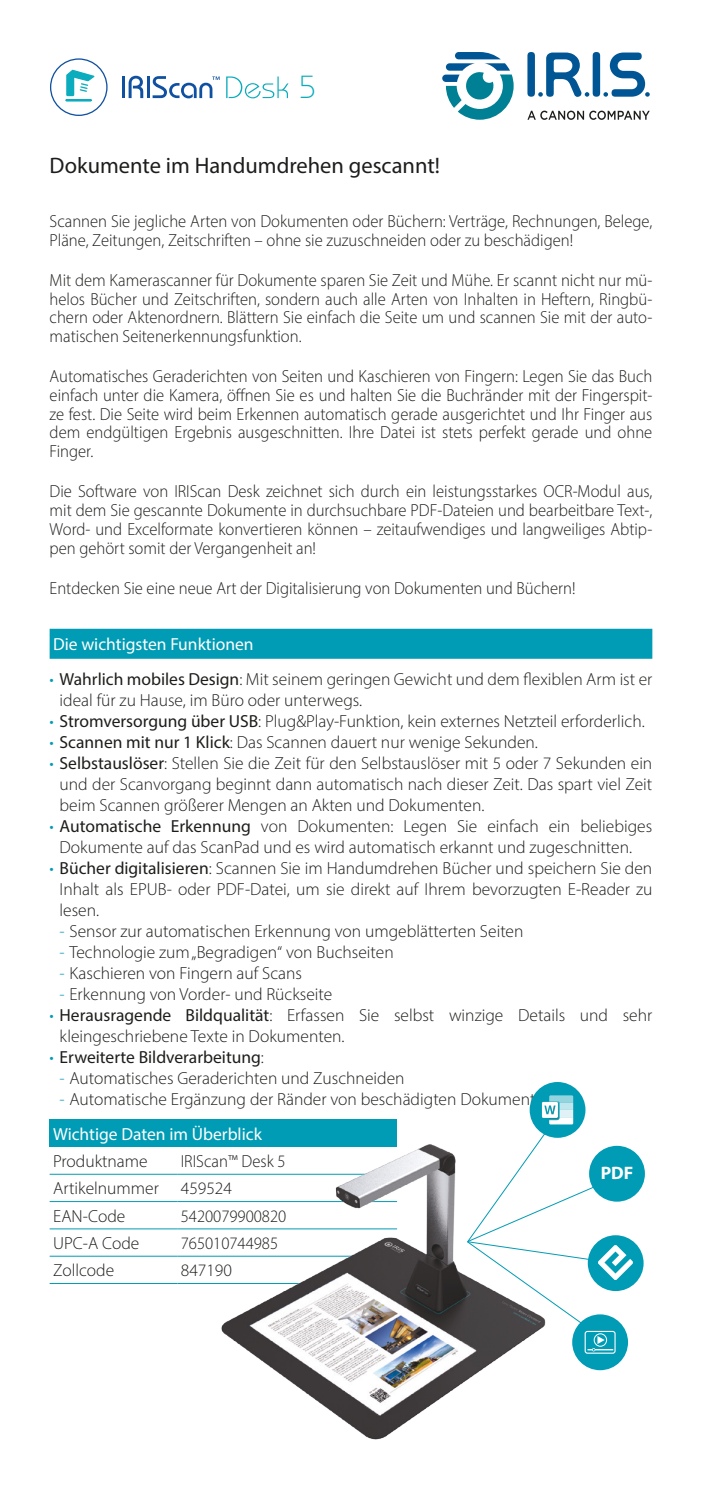
<style>
.page{position:relative;width:702px;height:1489px;background:#fff}
.page>*{position:absolute;margin:0;border:0;box-sizing:border-box;transform-origin:0 0}
.t1{font:300 32px "Bauhaus Std";color:#0aacbd}
.slogan{font:22.5px "Myriad Pro";color:#1d1d1b}
.t2{font:700 18px "Myriad Pro";color:#fff}
.texte{font:300 17.5px/21px "Myriad Pro";color:#1d1d1b}
.texte-2{font:300 17.5px/18.8px "Myriad Pro";color:#1d1d1b;text-align:justify;scale:.95 1}
.text_table{font:300 17.5px "Myriad Pro";color:#1d1d1b}
.text_table-2{font:300 17.5px "Myriad Pro";color:#1d1d1b;scale:.95 1}
.t3{font:17.5px "Myriad Pro";color:#1d1d1b}
.subtitle{font:17.5px "Myriad Pro";color:#fff}
.title_table{font:17.5px "Myriad Pro";color:#fff}
.s1{color:#009cb5}
.s2{font-weight:400}
.s3{font-weight:300;color:#009cb5}
.s4{font-weight:300}
</style>
<div class="page">
<div style="left:50px;top:628px;width:602px;height:30px;background:#009cb5"></div>
<div style="left:50px;top:1119px;width:347px;height:27px;background:#009cb5"></div>
<hr style="left:50px;top:1173px;width:127px;height:1px;background:#009cb5">
<hr style="left:177px;top:1173px;width:220px;height:1px;background:#009cb5">
<hr style="left:50px;top:1201px;width:127px;height:1px;background:#009cb5">
<hr style="left:177px;top:1201px;width:220px;height:1px;background:#009cb5">
<hr style="left:50px;top:1228px;width:127px;height:1px;background:#009cb5">
<hr style="left:177px;top:1228px;width:220px;height:1px;background:#009cb5">
<hr style="left:50px;top:1255px;width:127px;height:1px;background:#009cb5">
<hr style="left:177px;top:1255px;width:220px;height:1px;background:#009cb5">
<hr style="left:50px;top:1282px;width:127px;height:1px;background:#009cb5">
<hr style="left:177px;top:1282px;width:220px;height:1px;background:#009cb5">
<img style="left:204px;top:1144px;width:339px;height:296px">
<div style="left:529px;top:1081px;width:56px;height:56px;background:#009cb5;border-radius:50%"></div>
<svg style="left:542px;top:1095px;width:31px;height:29px"></svg>
<div style="left:587px;top:1235px;width:56px;height:55px;background:#009cb5;border-radius:50%"></div>
<div style="left:572px;top:1314px;width:56px;height:55px;background:#009cb5;border-radius:50%"></div>
<div style="left:584px;top:1330px;width:31px;height:23px;border:1px solid #fff;border-radius:2px"></div>
<svg style="left:587px;top:1335px;width:26px;height:16px"></svg>
<div style="left:593px;top:1333px;width:14px;height:13px;border:1px solid #fff;border-radius:50%"></div>
<svg style="left:466px;top:1131px;width:167px;height:196px"></svg>
<div style="left:589px;top:1145px;width:56px;height:56px;background:#009cb5;border-radius:50%"></div>
<hr style="left:122px;top:76px;width:3px;height:22px;background:#0f51a0">
<svg style="left:129px;top:76px;width:14px;height:22px"></svg>
<hr style="left:147px;top:76px;width:3px;height:22px;background:#0f51a0">
<svg style="left:153px;top:76px;width:66px;height:22px"></svg>
<svg style="left:226px;top:76px;width:62px;height:22px"></svg>
<svg style="left:50px;top:58px;width:58px;height:58px"></svg>
<svg style="left:442px;top:52px;width:71px;height:68px"></svg>
<svg style="left:527px;top:111px;width:122px;height:9px"></svg>
<div style="left:527px;top:52px;width:8px;height:45px;background:#005694;border-radius:4px"></div>
<div style="left:592px;top:52px;width:8px;height:45px;background:#005694;border-radius:4px"></div>
<svg style="left:603px;top:53px;width:46px;height:44px"></svg>
<svg style="left:538px;top:53px;width:51px;height:44px"></svg>
<p class="t1" style="left:298px;top:68px;width:19px">5</p>
<p class="slogan" style="left:50px;top:151px;width:392px">Dokumente im Handumdrehen gescannt!</p>
<p class="texte-2" style="left:50px;top:212px;width:636px">Scannen Sie jegliche Arten von Dokumenten oder Büchern: Verträge, Rechnungen, Belege,<br>Pläne, Zeitungen, Zeitschriften – ohne sie zuzuschneiden oder zu beschädigen!</p>
<p class="texte-2" style="left:50px;top:270px;width:636px">Mit dem Kamerascanner für Dokumente sparen Sie Zeit und Mühe. Er scannt nicht nur mü&shy;helos Bücher und Zeitschriften, sondern auch alle Arten von Inhalten in Heftern, Ringbü&shy;chern oder Aktenordnern. Blättern Sie einfach die Seite um und scannen Sie mit der auto&shy;matischen Seitenerkennungsfunktion.</p>
<p class="texte-2" style="left:50px;top:367px;width:636px">Automatisches Geraderichten von Seiten und Kaschieren von Fingern: Legen Sie das Buch einfach unter die Kamera, öffnen Sie es und halten Sie die Buchränder mit der Fingerspit&shy;ze fest. Die Seite wird beim Erkennen automatisch gerade ausgerichtet und Ihr Finger aus dem endgültigen Ergebnis ausgeschnitten. Ihre Datei ist stets perfekt gerade und ohne Finger.</p>
<p class="texte-2" style="left:50px;top:482px;width:636px">Die Software von IRIScan Desk zeichnet sich durch ein leistungsstarkes OCR-Modul aus, mit dem Sie gescannte Dokumente in durchsuchbare PDF-Dateien und bearbeitbare Text-, Word- und Excelformate konvertieren können – zeitaufwendiges und langweiliges Abtip&shy;pen gehört somit der Vergangenheit an!</p>
<p class="texte-2" style="left:50px;top:578px;width:555px">Entdecken Sie eine neue Art der Digitalisierung von Dokumenten und Büchern!</p>
<p class="subtitle" style="left:53px;top:633px;width:202px">Die wichtigsten Funktionen</p>
<p class="texte" style="left:60px;top:668px;width:594px;text-indent:-10px"><span class="s1">•</span> <span class="s2">Wahrlich mobiles Design</span>: Mit seinem geringen Gewicht und dem flexiblen Arm ist er ideal für zu Hause, im Büro oder unterwegs.</p>
<p class="texte" style="left:50px;top:710px;width:596px"><span class="s1">•</span> <span class="s2">Stromversorgung über USB</span>: Plug&amp;Play-Funktion, kein externes Netzteil erforderlich.</p>
<p class="texte" style="left:50px;top:731px;width:490px"><span class="s1">•</span> <span class="s2">Scannen mit nur 1 Klick</span>: Das Scannen dauert nur wenige Sekunden.</p>
<p class="texte" style="left:60px;top:752px;width:594px;text-align:justify;text-indent:-10px"><span class="s1">•</span> <span class="s2">Selbstauslöser</span>: Stellen Sie die Zeit für den Selbstauslöser mit 5 oder 7 Sekunden ein und der Scanvorgang beginnt dann automatisch nach dieser Zeit. Das spart viel Zeit beim Scannen größerer Mengen an Akten und Dokumenten.</p>
<p class="texte" style="left:50px;top:815px;width:604px;text-align:center"><span class="s1">•</span> <span class="s2">Automatische Erkennung</span> von Dokumenten: Legen Sie einfach ein beliebiges<br>Dokumente auf das ScanPad und es wird automatisch erkannt und zugeschnitten.</p>
<p class="texte" style="left:60px;top:857px;width:594px;text-align:justify;text-indent:-10px"><span class="s1">•</span> <span class="s2">Bücher digitalisieren</span>: Scannen Sie im Handumdrehen Bücher und speichern Sie den Inhalt als EPUB- oder PDF-Datei, um sie direkt auf Ihrem bevorzugten E-Reader zu lesen.</p>
<p class="texte" style="left:60px;top:920px;width:465px"><span class="s1">-</span> Sensor zur automatischen Erkennung von umgeblätterten Seiten</p>
<p class="texte" style="left:60px;top:941px;width:335px"><span class="s1">-</span> Technologie zum „Begradigen“ von Buchseiten</p>
<p class="texte" style="left:60px;top:962px;width:244px"><span class="s1">-</span> Kaschieren von Fingern auf Scans</p>
<p class="texte" style="left:60px;top:983px;width:274px"><span class="s1">-</span> Erkennung von Vorder- und Rückseite</p>
<p class="texte" style="left:60px;top:1004px;width:594px;text-indent:-10px"><span class="s1">•</span> <span class="s2">Herausragende Bildqualität</span>: Erfassen Sie selbst winzige Details und sehr kleingeschriebene Texte in Dokumenten.</p>
<p class="t3" style="left:50px;top:1046px;width:216px"><span class="s3">•</span> Erweiterte Bildverarbeitung<span class="s4">:</span></p>
<p class="texte" style="left:60px;top:1067px;width:346px"><span class="s1">-</span> Automatisches Geraderichten und Zuschneiden</p>
<p class="texte" style="left:60px;top:1088px;width:495px"><span class="s1">-</span> Automatische Ergänzung der Ränder von beschädigten Dokumenten</p>
<p class="title_table" style="left:53px;top:1123px;width:210px">Wichtige Daten im Überblick</p>
<p class="text_table" style="left:53px;top:1150px;width:96px">Produktname</p>
<p class="text_table-2" style="left:181px;top:1150px;width:112px">IRIScan™ Desk 5</p>
<p class="text_table" style="left:53px;top:1177px;width:107px">Artikelnummer</p>
<p class="text_table" style="left:181px;top:1177px;width:53px">459524</p>
<p class="text_table" style="left:53px;top:1205px;width:74px">EAN-Code</p>
<p class="text_table-2" style="left:181px;top:1205px;width:113px">5420079900820</p>
<p class="text_table" style="left:53px;top:1232px;width:88px">UPC-A Code</p>
<p class="text_table-2" style="left:181px;top:1232px;width:104px">765010744985</p>
<p class="text_table" style="left:53px;top:1259px;width:63px">Zollcode</p>
<p class="text_table" style="left:181px;top:1259px;width:53px">847190</p>
<p class="t2" style="left:600px;top:1161px;width:34px">PDF</p>
</div>
